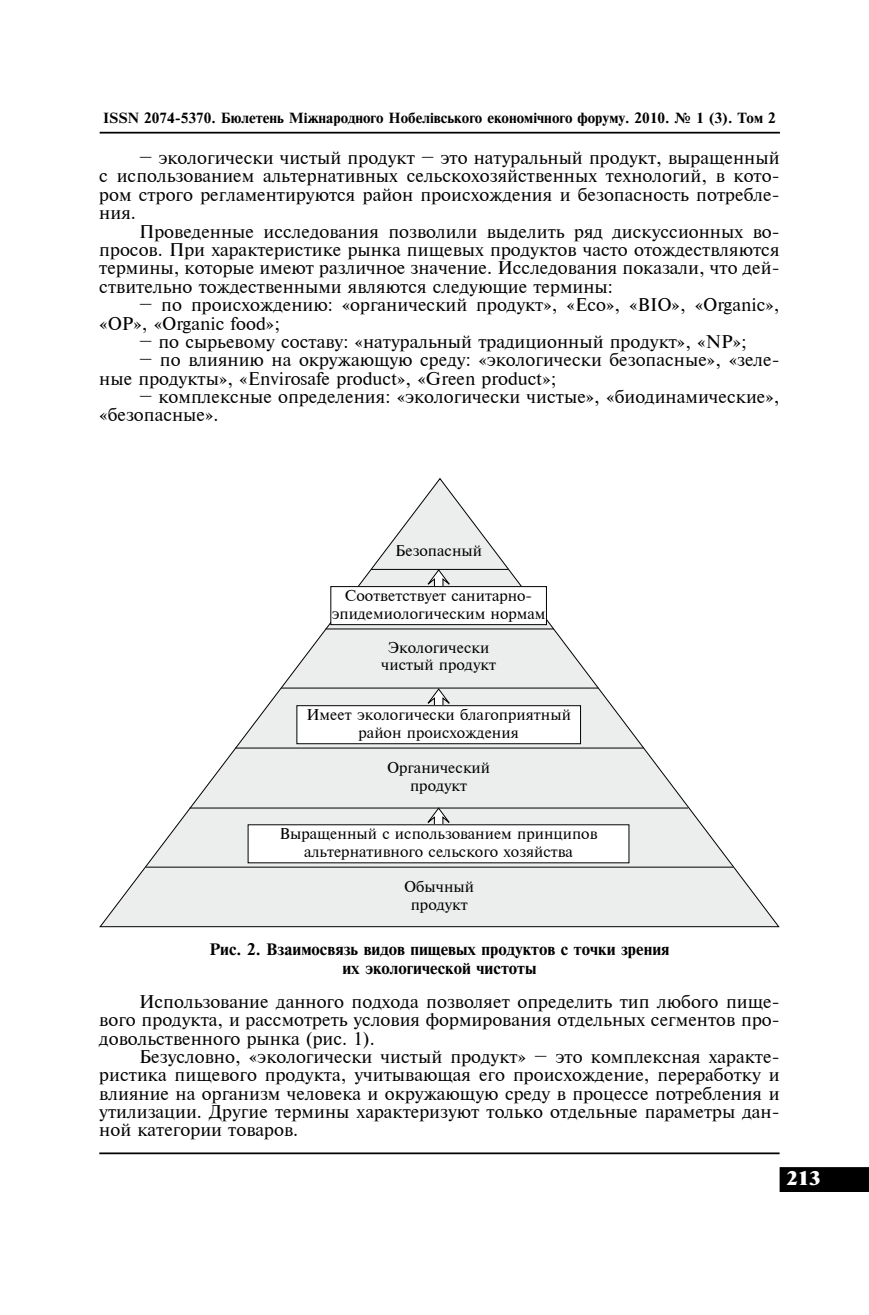
<style>
.page{position:relative;width:869px;height:1315px;background:#fff}
.page>*{position:absolute;margin:0;border:0;box-sizing:border-box;transform-origin:0 0}
.t1{font:18.38px "Newton XC";color:#fff}
.t2{font:17.5px/18.4px "Newton C";color:#000;text-align:justify}
.t3{font:15.75px/18.9px "Newton C Bold";color:#000;text-align:center}
.t4{font:14.88px/17.8px "Newton C";color:#000;text-align:center}
.t5{font:14px "Newton C Bold";color:#000}
</style>
<div class="page">
<hr style="left:99px;top:1152px;width:680px;height:2px;background:#000">
<div style="left:780px;top:1168px;width:87px;height:23px;background:#000"></div>
<div style="left:779px;top:1167px;width:89px;height:25px;border:2px solid #000"></div>
<hr style="left:100px;top:132px;width:679px;height:2px;background:#000">
<svg style="left:99px;top:478px;width:681px;height:450px"></svg>
<svg style="left:424px;top:570px;width:29px;height:16px"></svg>
<div style="left:330px;top:586px;width:216px;height:38px;background:#fff"></div>
<div style="left:330px;top:586px;width:216px;height:39px;border:1px solid #000"></div>
<svg style="left:424px;top:688px;width:29px;height:17px"></svg>
<div style="left:297px;top:705px;width:283px;height:38px;background:#fff"></div>
<div style="left:296px;top:705px;width:284px;height:39px;border:1px solid #000"></div>
<svg style="left:424px;top:808px;width:29px;height:16px"></svg>
<div style="left:248px;top:825px;width:380px;height:38px;background:#fff"></div>
<hr style="left:146px;top:866px;width:586px;height:1px;background:#000">
<hr style="left:189px;top:807px;width:498px;height:1px;background:#000">
<hr style="left:235px;top:747px;width:408px;height:1px;background:#000">
<hr style="left:281px;top:687px;width:317px;height:1px;background:#000">
<hr style="left:325px;top:628px;width:228px;height:1px;background:#000">
<hr style="left:371px;top:569px;width:137px;height:1px;background:#000">
<p class="t5" style="left:103px;top:110px;width:673px">ISSN 2074-5370. Бюлетень Міжнародного Нобелівського економічного форуму. 2010. № 1 (3). Том 2</p>
<p class="t2" style="left:99px;top:149px;width:681px;text-indent:40px">– экологически чистый продукт – это натуральный продукт, выращенный с использованием альтернативных сельскохозяйственных технологий, в кото&shy;ром строго регламентируются район происхождения и безопасность потребле&shy;ния.</p>
<p class="t2" style="left:99px;top:222px;width:681px;text-indent:40px">Проведенные исследования позволили выделить ряд дискуссионных во&shy;просов. При характеристике рынка пищевых продуктов часто отождествляются термины, которые имеют различное значение. Исследования показали, что дей&shy;ствительно тождественными являются следующие термины:</p>
<p class="t2" style="left:99px;top:296px;width:681px;text-indent:40px">– по происхождению: «органический продукт», «Eco», «BIO», «Organic», «OP», «Organic food»;</p>
<p class="t2" style="left:139px;top:332px;width:609px">– по сырьевому составу: «натуральный традиционный продукт», «NP»;</p>
<p class="t2" style="left:99px;top:351px;width:681px;text-indent:40px">– по влиянию на окружающую среду: «экологически безопасные», «зеле&shy;ные продукты», «Envirosafe product», «Green product»;</p>
<p class="t2" style="left:99px;top:387px;width:681px;text-indent:40px">– комплексные определения: «экологически чистые», «биодинамические», «безопасные».</p>
<p class="t4" style="left:395px;top:541px;width:88px">Безопасный</p>
<p class="t4" style="left:331px;top:586px;width:215px">Соответствует санитарно&shy;эпидемиологическим нормам</p>
<p class="t4" style="left:381px;top:638px;width:116px">Экологически чистый продукт</p>
<p class="t4" style="left:306px;top:705px;width:266px">Имеет экологически благоприятный район происхождения</p>
<p class="t4" style="left:387px;top:758px;width:104px">Органический продукт</p>
<p class="t4" style="left:279px;top:824px;width:319px">Выращенный с использованием принципов альтернативного сельского хозяйства</p>
<p class="t4" style="left:404px;top:877px;width:71px">Обычный продукт</p>
<p class="t3" style="left:209px;top:939px;width:461px">Рис. 2. Взаимосвязь видов пищевых продуктов c точки зрения их экологической чистоты</p>
<p class="t2" style="left:99px;top:992px;width:681px;text-indent:40px">Использование данного подхода позволяет определить тип любого пище&shy;вого продукта, и рассмотреть условия формирования отдельных сегментов про&shy;довольственного рынка (рис. 1).</p>
<p class="t2" style="left:99px;top:1047px;width:681px;text-indent:40px">Безусловно, «экологически чистый продукт» – это комплексная характе&shy;ристика пищевого продукта, учитывающая его происхождение, переработку и влияние на организм человека и окружающую среду в процессе потребления и утилизации. Другие термины характеризуют только отдельные параметры дан&shy;ной категории товаров.</p>
<p class="t1" style="left:786px;top:1167px;width:35px">213</p>
</div>
